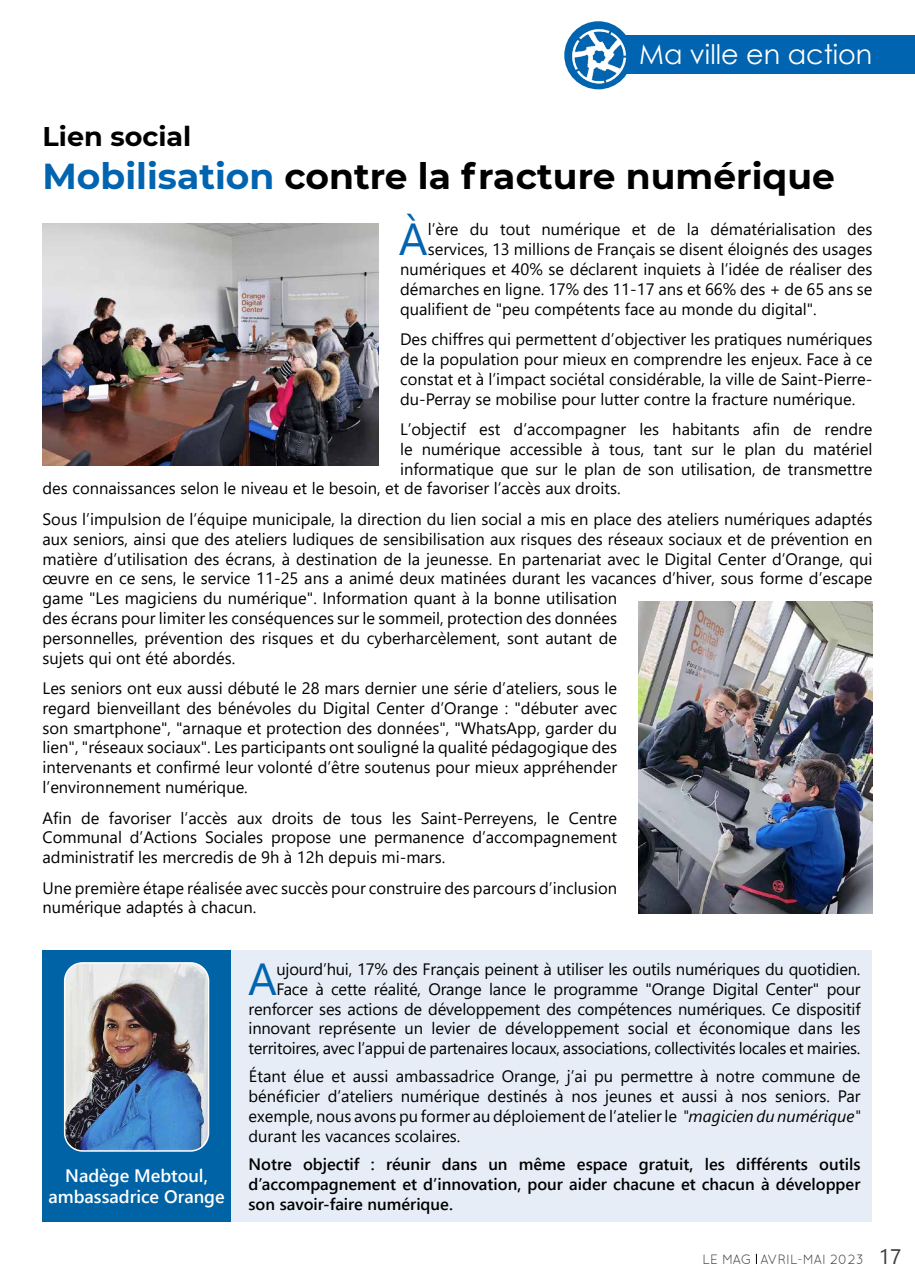
<style>
.page{position:relative;width:915px;height:1285px;background:#fff}
.page>*{position:absolute;margin:0;border:0;box-sizing:border-box;transform-origin:0 0}
.t1{font:44.85px "Segoe UI";color:#0064b0}
.t2{font:700 36px "Montserrat";color:#000}
.t3{font:27px "Century Gothic";color:#fff}
.t4{font:700 27px "Montserrat";color:#000}
.t5{font:600 18px/21.6px "Segoe UI";color:#fff;text-align:center}
.t6{font:16.5px/19.8px "Segoe UI";color:#000;text-align:justify}
.t7{font:600 16.5px/19.8px "Segoe UI";color:#000;text-align:justify}
.t8{font:13.5px "Quicksand";color:#3d3d3f}
.s1{color:#0064b0}
.s2{font-style:italic}
.s3{font-family:"Gadugi";font-size:21px}
</style>
<div class="page">
<div style="left:621px;top:35px;width:293px;height:39px;background:#0064b0"></div>
<div style="left:564px;top:21px;width:68px;height:68px;background:#0064b0;border-radius:50%"></div>
<img style="left:570px;top:27px;width:57px;height:58px">
<div style="left:43px;top:949px;width:829px;height:271px;background:#e6edf6"></div>
<div style="left:43px;top:949px;width:187px;height:271px;background:#0063a5"></div>
<img style="left:65px;top:964px;width:143px;height:186px">
<div style="left:64px;top:961px;width:145px;height:190px;border:2px solid #fff;border-radius:18px"></div>
<img style="left:638px;top:601px;width:234px;height:312px">
<img style="left:43px;top:223px;width:335px;height:243px">
<h3 class="t3" style="left:639px;top:36px;width:235px">Ma ville en action</h3>
<h3 class="t4" style="left:43px;top:117px;width:150px">Lien social</h3>
<h2 class="t2" style="left:43px;top:151px;width:793px"><span class="s1">Mobilisation</span> contre la fracture numérique</h2>
<h1 class="t1" style="left:399px;top:197px;width:30px">À</h1>
<p class="t6" style="left:427px;top:218px;width:446px">l’ère du tout numérique et de la dématérialisation des</p>
<p class="t6" style="left:427px;top:238px;width:446px">services, 13 millions de Français se disent éloignés des usages</p>
<p class="t6" style="left:400px;top:258px;width:473px">numériques et 40% se déclarent inquiets à l’idée de réaliser des</p>
<p class="t6" style="left:400px;top:277px;width:473px">démarches en ligne. 17% des 11-17 ans et 66% des + de 65 ans se</p>
<p class="t6" style="left:400px;top:297px;width:418px">qualifient de "peu compétents face au monde du digital".</p>
<p class="t6" style="left:400px;top:328px;width:473px">Des chiffres qui permettent d’objectiver les pratiques numériques de la population pour mieux en comprendre les enjeux. Face à ce constat et à l’impact sociétal considérable, la ville de Saint-Pierre&shy;du-Perray se mobilise pour lutter contre la fracture numérique.</p>
<p class="t6" style="left:400px;top:417px;width:473px">L’objectif est d’accompagner les habitants afin de rendre</p>
<p class="t6" style="left:400px;top:437px;width:473px">le numérique accessible à tous, tant sur le plan du matériel</p>
<p class="t6" style="left:400px;top:457px;width:473px">informatique que sur le plan de son utilisation, de transmettre</p>
<p class="t6" style="left:43px;top:477px;width:579px">des connaissances selon le niveau et le besoin, et de favoriser l’accès aux droits.</p>
<p class="t6" style="left:43px;top:507px;width:831px;text-align:left">Sous l’impulsion de l’équipe municipale, la direction du lien social a mis en place des ateliers numériques adaptés aux seniors, ainsi que des ateliers ludiques de sensibilisation aux risques des réseaux sociaux et de prévention en matière d’utilisation des écrans, à destination de la jeunesse. En partenariat avec le Digital Center d’Orange, qui œuvre en ce sens, le service 11-25 ans a animé deux matinées durant les vacances d’hiver, sous forme d’escape game "Les magiciens du numérique". Information quant à la bonne utilisation<br>des écrans pour limiter les conséquences sur le sommeil, protection des données<br>personnelles, prévention des risques et du cyberharcèlement, sont autant de<br>sujets qui ont été abordés.</p>
<p class="t6" style="left:43px;top:676px;width:576px">Les seniors ont eux aussi débuté le 28 mars dernier une série d’ateliers, sous le regard bienveillant des bénévoles du Digital Center d’Orange : "débuter avec son smartphone", "arnaque et protection des données", "WhatsApp, garder du lien", "réseaux sociaux". Les participants ont souligné la qualité pédagogique des intervenants et confirmé leur volonté d’être soutenus pour mieux appréhender l’environnement numérique.</p>
<p class="t6" style="left:43px;top:806px;width:576px">Afin de favoriser l’accès aux droits de tous les Saint-Perreyens, le Centre Communal d’Actions Sociales propose une permanence d’accompagnement administratif les mercredis de 9h à 12h depuis mi-mars.</p>
<p class="t6" style="left:43px;top:876px;width:576px">Une première étape réalisée avec succès pour construire des parcours d’inclusion numérique adaptés à chacun.</p>
<p class="t5" style="left:48px;top:1162px;width:178px">Nadège Mebtoul, ambassadrice Orange</p>
<p class="t6" style="left:248px;top:957px;width:613px;text-align:right">ujourd’hui, 17% des Français peinent à utiliser les outils numériques du quotidien.<br>Face à cette réalité, Orange lance le programme "Orange Digital Center" pour renforcer ses actions de développement des compétences numériques. Ce dispositif innovant représente un levier de développement social et économique dans les territoires, avec l’appui de partenaires locaux, associations, collectivités locales et mairies.</p>
<p class="t6" style="left:248px;top:1065px;width:613px">Étant élue et aussi ambassadrice Orange, j’ai pu permettre à notre commune de bénéficier d’ateliers numérique destinés à nos jeunes et aussi à nos seniors. Par exemple, nous avons pu former au déploiement de l’atelier le <span class="s2">"magicien du numérique" </span>durant les vacances scolaires.</p>
<p class="t7" style="left:248px;top:1152px;width:613px">Notre objectif : réunir dans un même espace gratuit, les différents outils d’accompagnement et d’innovation, pour aider chacune et chacun à développer son savoir-faire numérique.</p>
<h1 class="t1" style="left:248px;top:936px;width:30px">A</h1>
<p class="t8" style="left:702px;top:1250px;width:200px">LE MAG AVRIL-MAI 2023 <span class="s3">17</span></p>
</div>
